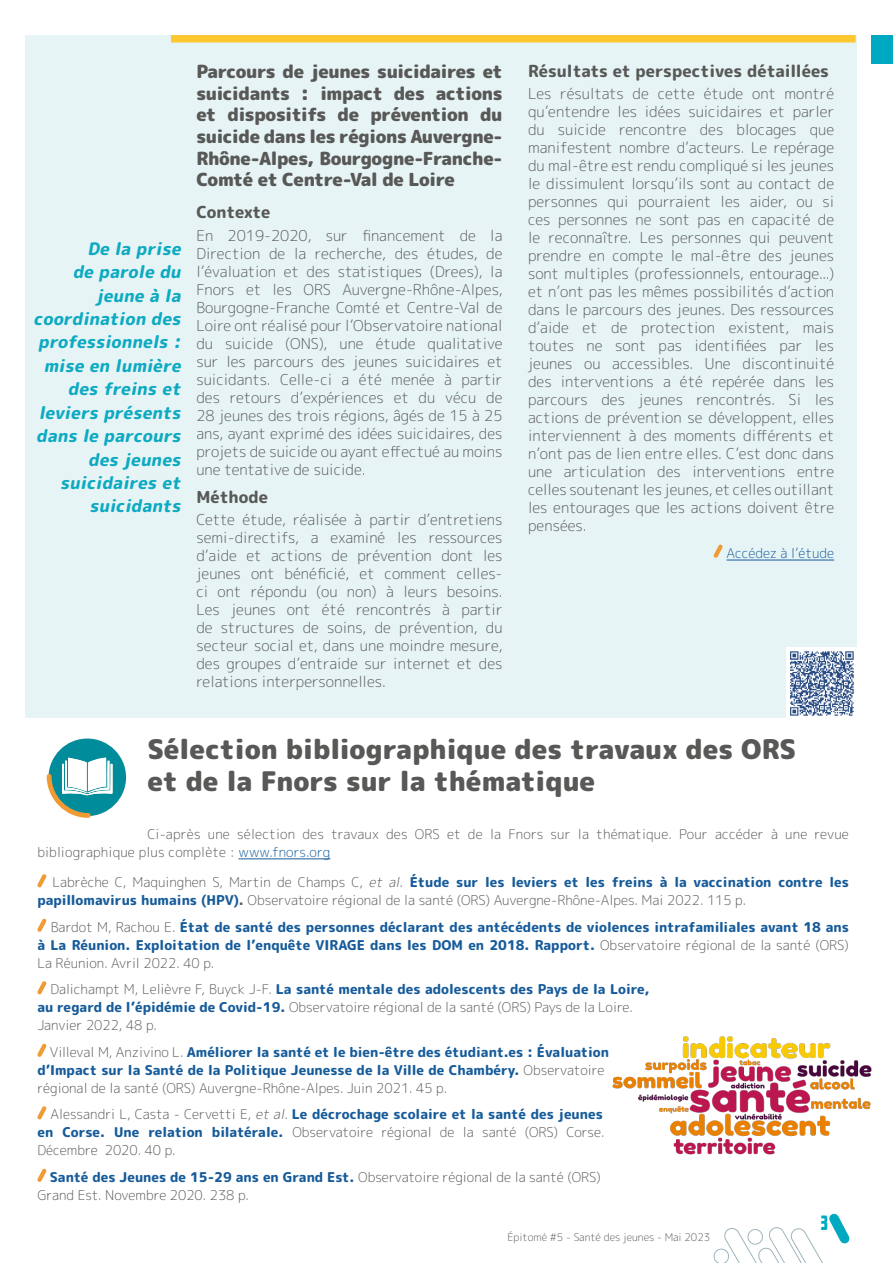
<style>
.page{position:relative;width:893px;height:1263px;background:#fff}
.page>*{position:absolute;margin:0;border:0;box-sizing:border-box;transform-origin:0 0}
.t1{font:900 27px/32.4px "Rounded Mplus 1 c";color:#585857}
.t2{font:900 18px/21.6px "Rounded Mplus 1 c";letter-spacing:-.02em;color:#585857;text-align:justify}
.t3{font:italic 800 17.1px/23.4px "Rounded Mplus 1 c";color:#0daac2;text-align:right}
.t4{font:800 16.5px "Rounded Mplus 1 c";color:#585857}
.t5{font:300 15px/18px "Rounded Mplus 1 c";color:#585857;text-align:justify}
.t6{font:15px "Spacecard";color:#00a9c2}
.t7{font:300 13.5px/18px "Rounded Mplus 1 c";color:#585857}
.t8{font:800 13.5px/18px "Rounded Mplus 1 c";color:#165b9a;text-align:justify}
.t9{font:300 13.5px "Rounded Mplus 1 c";color:#165b9a}
.t10{font:300 10.5px "Rounded Mplus 1 c";color:#585857}
.s1{color:#165b9a}
.s2{font-style:italic}
.s3{font-weight:800;color:#165b9a}
.s4{font-weight:800}
.s5{font-weight:300;color:#585857}
</style>
<div class="page">
<div style="left:872px;top:36px;width:21px;height:28px;background:#00a9c2"></div>
<svg style="left:713px;top:1222px;width:137px;height:41px"></svg>
<hr style="left:238px;top:858px;width:92px;height:1px;background:#165b9a">
<svg style="left:37px;top:874px;width:10px;height:14px"></svg>
<svg style="left:37px;top:918px;width:10px;height:14px"></svg>
<svg style="left:37px;top:981px;width:10px;height:14px"></svg>
<svg style="left:37px;top:1043px;width:10px;height:14px"></svg>
<svg style="left:37px;top:1106px;width:10px;height:14px"></svg>
<svg style="left:37px;top:1168px;width:10px;height:14px"></svg>
<div style="left:26px;top:35px;width:831px;height:683px;background:#e7f4f5"></div>
<hr style="left:727px;top:560px;width:107px;height:1px;background:#165b9a">
<svg style="left:713px;top:544px;width:10px;height:14px"></svg>
<div style="left:49px;top:738px;width:77px;height:78px;background:#008c9b;border-radius:50%"></div>
<svg style="left:47px;top:756px;width:67px;height:62px"></svg>
<div style="left:171px;top:35px;width:684px;height:8px;background:#fdc72f"></div>
<img style="left:612px;top:1036px;width:260px;height:186px">
<img style="left:787px;top:648px;width:70px;height:70px">
<p class="t3" style="left:34px;top:237px;width:153px">De la prise<br>de parole du jeune à la coordination des professionnels : mise en lumière des freins et leviers présents dans le parcours des jeunes suicidaires et suicidants</p>
<p class="t2" style="left:196px;top:61px;width:308px">Parcours de jeunes suicidaires et suicidants : impact des actions et dispositifs de prévention du suicide dans les régions Auvergne-Rhône-Alpes, Bourgogne-Franche-Comté et Centre-Val de Loire</p>
<p class="t4" style="left:196px;top:201px;width:76px">Contexte</p>
<p class="t5" style="left:196px;top:226px;width:308px">En 2019-2020, sur financement de la Direction de la recherche, des études, de l’évaluation et des statistiques (Drees), la Fnors et les ORS Auvergne-Rhône-Alpes, Bourgogne-Franche Comté et Centre-Val de Loire ont réalisé pour l’Observatoire national du suicide (ONS), une étude qualitative sur les parcours des jeunes suicidaires et suicidants. Celle-ci a été menée à partir des retours d’expériences et du vécu de 28 jeunes des trois régions, âgés de 15 à 25 ans, ayant exprimé des idées suicidaires, des projets de suicide ou ayant effectué au moins une tentative de suicide.</p>
<p class="t4" style="left:196px;top:485px;width:73px">Méthode</p>
<p class="t5" style="left:196px;top:510px;width:308px">Cette étude, réalisée à partir d’entretiens semi-directifs, a examiné les ressources d’aide et actions de prévention dont les jeunes ont bénéficié, et comment celles&shy;ci ont répondu (ou non) à leurs besoins.<br>Les jeunes ont été rencontrés à partir de structures de soins, de prévention, du secteur social et, dans une moindre mesure, des groupes d’entraide sur internet et des relations interpersonnelles.</p>
<p class="t4" style="left:528px;top:59px;width:302px">Résultats et perspectives détaillées</p>
<p class="t5" style="left:528px;top:85px;width:308px">Les résultats de cette étude ont montré qu’entendre les idées suicidaires et parler du suicide rencontre des blocages que manifestent nombre d’acteurs. Le repérage du mal-être est rendu compliqué si les jeunes le dissimulent lorsqu’ils sont au contact de personnes qui pourraient les aider, ou si ces personnes ne sont pas en capacité de le reconnaître. Les personnes qui peuvent prendre en compte le mal-être des jeunes sont multiples (professionnels, entourage...) et n’ont pas les mêmes possibilités d’action dans le parcours des jeunes. Des ressources d’aide et de protection existent, mais toutes ne sont pas identifiées par les jeunes ou accessibles. Une discontinuité des interventions a été repérée dans les parcours des jeunes rencontrés. Si les actions de prévention se développent, elles interviennent à des moments différents et n’ont pas de lien entre elles. C’est donc dans une articulation des interventions entre celles soutenant les jeunes, et celles outillant les entourages que les actions doivent être pensées.</p>
<p class="t9" style="left:727px;top:543px;width:109px">Accédez à l’étude</p>
<h1 class="t1" style="left:147px;top:733px;width:650px">Sélection bibliographique des travaux des ORS et de la Fnors sur la thématique</h1>
<p class="t7" style="left:37px;top:825px;width:813px;text-indent:110px">Ci-après une sélection des travaux des ORS et de la Fnors sur la thématique. Pour accéder à une revue bibliographique plus complète : <span class="s1">www.fnors.org</span></p>
<p class="t7" style="left:37px;top:873px;width:813px;text-indent:15px">Labrèche C, Maquinghen S, Martin de Champs C, <span class="s2">et al.</span> <span class="s3">Étude sur les leviers et les freins à la vaccination contre les papillomavirus humains (HPV)</span><span class="s4">.</span> Observatoire régional de la santé (ORS) Auvergne-Rhône-Alpes. Mai 2022. 115 p.</p>
<p class="t8" style="left:37px;top:918px;width:813px;text-indent:13px"><span class="s5">Bardot M, Rachou E.</span> État de santé des personnes déclarant des antécédents de violences intrafamiliales avant 18 ans à La Réunion. Exploitation de l’enquête VIRAGE dans les DOM en 2018. Rapport. <span class="s5">Observatoire régional de la santé (ORS)<br>La Réunion. Avril 2022. 40 p.</span></p>
<p class="t7" style="left:37px;top:980px;width:613px;text-indent:13px">Dalichampt M, Lelièvre F, Buyck J-F. <span class="s3">La santé mentale des adolescents des Pays de la Loire, au regard de l’épidémie de Covid-19.</span> Observatoire régional de la santé (ORS) Pays de la Loire.<br>Janvier 2022, 48 p.</p>
<p class="t8" style="left:37px;top:1043px;width:573px;text-align:left;text-indent:12px"><span class="s5">Villeval M, Anzivino L.</span> Améliorer la santé et le bien-être des étudiant.es : Évaluation d’Impact sur la Santé de la Politique Jeunesse de la Ville de Chambéry. <span class="s5">Observatoire régional de la santé (ORS) Auvergne-Rhône-Alpes. Juin 2021. 45 p.</span></p>
<p class="t7" style="left:37px;top:1105px;width:569px;text-align:justify;text-indent:13px">Alessandri L, Casta - Cervetti E, <span class="s2">et al.</span><span class="s3">Le décrochage scolaire et la santé des jeunes en Corse. Une relation bilatérale.</span> Observatoire régional de la santé (ORS) Corse.<br>Décembre 2020. 40 p.</p>
<p class="t7" style="left:37px;top:1168px;width:565px;text-indent:13px"><span class="s3">Santé des Jeunes de 15-29 ans en Grand Est.</span> Observatoire régional de la santé (ORS)<br>Grand Est. Novembre 2020. 238 p.</p>
<p class="t10" style="left:507px;top:1230px;width:204px">Épitomé #5 - Santé des jeunes - Mai 2023</p>
<p class="t6" style="left:821px;top:1214px;width:9px">3</p>
</div>
